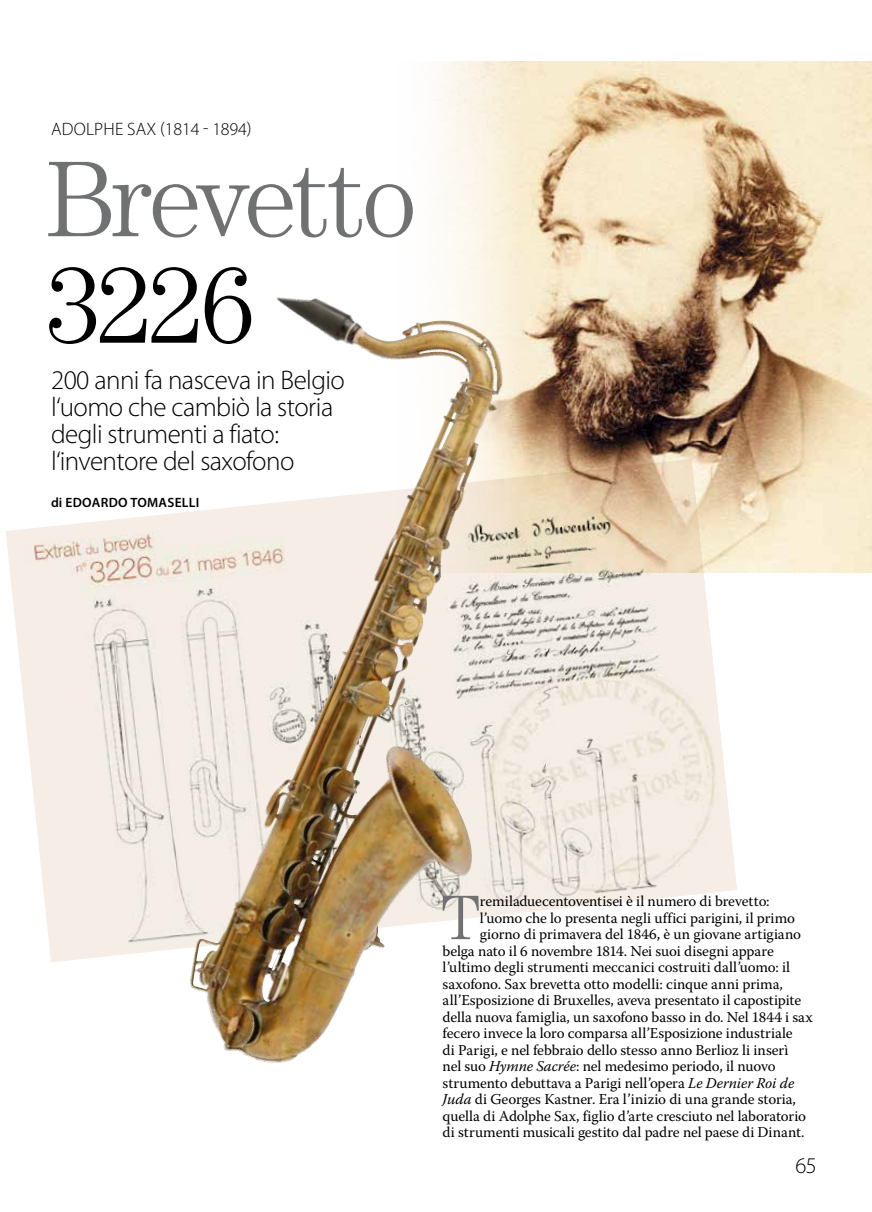
<style>
.page{position:relative;width:872px;height:1212px;background:#fff}
.page>*{position:absolute;margin:0;border:0;box-sizing:border-box;transform-origin:0 0}
.t1{font:300 108px "Century Std";letter-spacing:-.05em;color:#707172}
.t2{font:300 108px "Century Std";color:#000}
.t3{font:300 63px "Century Std";color:#707172}
.t4{font:300 27px/27px "Myriad Pro";letter-spacing:-.02em;color:#000}
.t5{font:300 22.5px "Myriad Pro";color:#000}
.t6{font:300 18px "Myriad Pro";letter-spacing:.005em;color:#000}
.t7{font:15px "Warnock Pro";letter-spacing:-.005em;color:#000}
.t8{font:600 13.5px "Myriad Pro";letter-spacing:.02em;color:#000}
.s1{font-style:italic}
</style>
<div class="page">
<img style="left:435px;top:62px;width:437px;height:510px">
<img style="left:6px;top:459px;width:731px;height:503px">
<img style="left:189px;top:298px;width:284px;height:765px">
<p class="t6" style="left:51px;top:119px;width:202px">ADOLPHE SAX (1814 - 1894)</p>
<h1 class="t1" style="left:46px;top:137px;width:373px">Brevetto</h1>
<h1 class="t2" style="left:46px;top:244px;width:212px">3226</h1>
<h3 class="t4" style="left:51px;top:367px;width:295px">200 anni fa nasceva in Belgio l‘uomo che cambiò la storia degli strumenti a fiato: l‘inventore del saxofono</h3>
<p class="t8" style="left:51px;top:495px;width:150px">di EDOARDO TOMASELLI</p>
<h2 class="t3" style="left:441px;top:881px;width:41px">T</h2>
<p class="t7" style="left:480px;top:892px;width:291px">remiladuecentoventisei è il numero di brevetto:</p>
<p class="t7" style="left:480px;top:909px;width:316px">l’uomo che lo presenta negli uffici parigini, il primo</p>
<p class="t7" style="left:480px;top:925px;width:322px">giorno di primavera del 1846, è un giovane artigiano</p>
<p class="t7" style="left:442px;top:942px;width:333px">belga nato il 6 novembre 1814. Nei suoi disegni appare</p>
<p class="t7" style="left:442px;top:958px;width:349px">l’ultimo degli strumenti meccanici costruiti dall’uomo: il</p>
<p class="t7" style="left:442px;top:975px;width:342px">saxofono. Sax brevetta otto modelli: cinque anni prima,</p>
<p class="t7" style="left:442px;top:991px;width:360px">all’Esposizione di Bruxelles, aveva presentato il capostipite</p>
<p class="t7" style="left:442px;top:1008px;width:372px">della nuova famiglia, un saxofono basso in do. Nel 1844 i sax</p>
<p class="t7" style="left:442px;top:1024px;width:351px">fecero invece la loro comparsa all’Esposizione industriale</p>
<p class="t7" style="left:442px;top:1041px;width:347px">di Parigi, e nel febbraio dello stesso anno Berlioz li inserì</p>
<p class="t7" style="left:442px;top:1057px;width:334px">nel suo <span class="s1">Hymne Sacrée</span>: nel medesimo periodo, il nuovo</p>
<p class="t7" style="left:442px;top:1074px;width:353px">strumento debuttava a Parigi nell’opera <span class="s1">Le Dernier Roi de</span></p>
<p class="t7" style="left:442px;top:1090px;width:355px"><span class="s1">Juda</span> di Georges Kastner. Era l’inizio di una grande storia,</p>
<p class="t7" style="left:442px;top:1107px;width:365px">quella di Adolphe Sax, figlio d’arte cresciuto nel laboratorio</p>
<p class="t7" style="left:442px;top:1123px;width:363px">di strumenti musicali gestito dal padre nel paese di Dinant.</p>
<h3 class="t5" style="left:795px;top:1153px;width:23px">65</h3>
</div>
